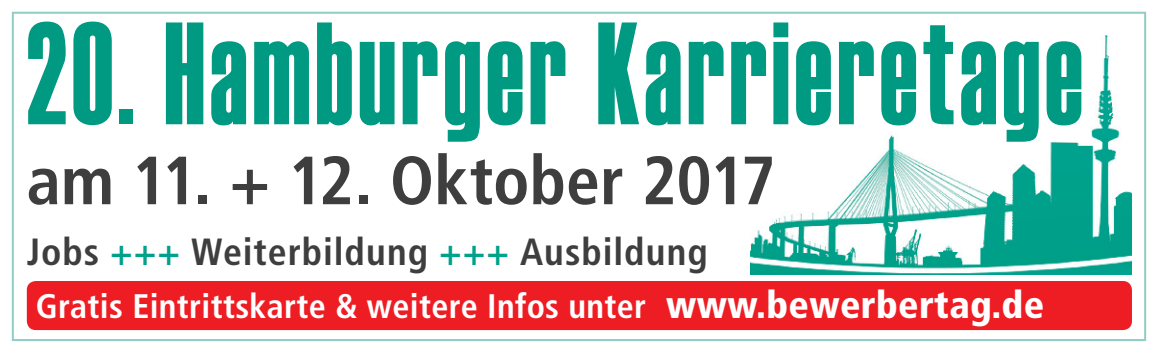
<style>
.page{position:relative;width:1157px;height:352px;background:#fff}
.page>*{position:absolute;margin:0;border:0;box-sizing:border-box;transform-origin:0 0}
.t1{font:145.2px "Haettenschweiler";letter-spacing:.045em;color:#009982;scale:.74 1}
.t2{font:700 condensed 68px "Frutiger";letter-spacing:-.005em;color:#3e3e3f}
.t3{font:700 condensed 38px "Frutiger";letter-spacing:.025em;color:#3e3e3f}
.t4{font:700 condensed 34px "Frutiger";letter-spacing:.01em;color:#fff}
.s1{color:#00a18b}
.s2{font-weight:900;font-size:38px}
</style>
<div class="page">
<img style="left:750px;top:35px;width:382px;height:239px">
<div style="left:12px;top:12px;width:1134px;height:329px;border:2px solid #91cdc5"></div>
<div style="left:27px;top:281px;width:1105px;height:49px;background:#ee1d23;border-radius:9px"></div>
<h1 class="t1" style="left:27px;top:-25px;width:1428px">20. Hamburger Karrieretage</h1>
<h2 class="t2" style="left:27px;top:140px;width:750px">am 11. + 12. Oktober 2017</h2>
<p class="t3" style="left:27px;top:229px;width:682px">Jobs <span class="s1">+++</span> Weiterbildung <span class="s1">+++</span> Ausbildung</p>
<p class="t4" style="left:36px;top:285px;width:1009px">Gratis Eintrittskarte &amp; weitere Infos unter <span class="s2">www.bewerbertag.de</span></p>
</div>
